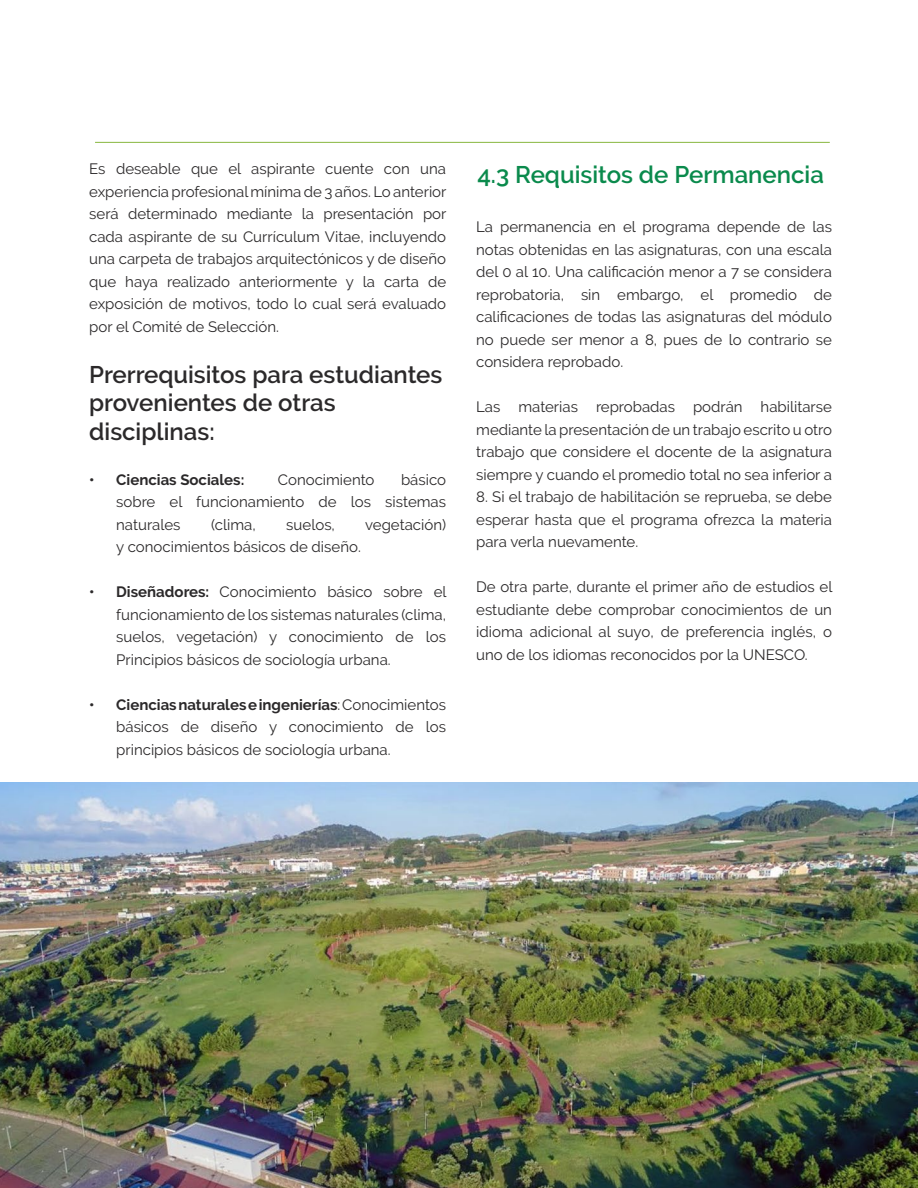
<style>
.page{position:relative;width:918px;height:1188px;background:#fff}
.page>*{position:absolute;margin:0;border:0;box-sizing:border-box;transform-origin:0 0}
.t1{font:600 24px/28.5px "Raleway";color:#2b292a}
.t2{font:600 24px "Raleway";color:#0a8a4c}
.t3{font:15px/22.5px "Raleway";color:#2b292a;text-align:justify}
.t4{font:700 15px "Raleway";color:#2b292a}
.s1{font-weight:700}
</style>
<div class="page">
<hr style="left:95px;top:142px;width:735px;height:1px;background:#87b73f">
<img style="left:0;top:782px;width:918px;height:406px">
<p class="t3" style="left:89px;top:158px;width:359px">Es deseable que el aspirante cuente con una experiencia profesional mínima de 3 años. Lo anterior será determinado mediante la presentación por cada aspirante de su Currículum Vitae, incluyendo una carpeta de trabajos arquitectónicos y de diseño que haya realizado anteriormente y la carta de exposición de motivos, todo lo cual será evaluado por el Comité de Selección.</p>
<p class="t1" style="left:89px;top:360px;width:355px">Prerrequisitos para estudiantes provenientes de otras</p>
<p class="t1" style="left:89px;top:417px;width:127px">disciplinas:</p>
<p class="t4" style="left:89px;top:471px;width:157px">• Ciencias Sociales:</p>
<p class="t3" style="left:278px;top:468px;width:98px">Conocimiento</p>
<p class="t3" style="left:116px;top:468px;width:331px;text-indent:285px">básico sobre el funcionamiento de los sistemas naturales</p>
<p class="t3" style="left:211px;top:513px;width:46px">(clima,</p>
<p class="t3" style="left:286px;top:513px;width:50px">suelos,</p>
<p class="t3" style="left:365px;top:513px;width:82px">vegetación)</p>
<p class="t3" style="left:116px;top:536px;width:246px">y conocimientos básicos de diseño.</p>
<p class="t3" style="left:116px;top:581px;width:332px;text-indent:-27px"><span class="s1">• Diseñadores:</span> Conocimiento básico sobre el funcionamiento de los sistemas naturales (clima, suelos, vegetación) y conocimiento de los Principios básicos de sociología urbana.</p>
<p class="t3" style="left:116px;top:693px;width:331px;text-indent:-27px"><span class="s1">• Ciencias naturales e ingenierías</span>: Conocimientos básicos de diseño y conocimiento de los principios básicos de sociología urbana.</p>
<p class="t2" style="left:477px;top:161px;width:348px">4.3 Requisitos de Permanencia</p>
<p class="t3" style="left:476px;top:216px;width:357px">La permanencia en el programa depende de las notas obtenidas en las asignaturas, con una escala del 0 al 10. Una calificación menor a 7 se considera reprobatoria, sin embargo, el promedio de calificaciones de todas las asignaturas del módulo no puede ser menor a 8, pues de lo contrario se considera reprobado.</p>
<p class="t3" style="left:476px;top:396px;width:357px">Las materias reprobadas podrán habilitarse mediante la presentación de un trabajo escrito u otro trabajo que considere el docente de la asignatura siempre y cuando el promedio total no sea inferior a</p>
<p class="t3" style="left:476px;top:486px;width:357px">8. Si el trabajo de habilitación se reprueba, se debe esperar hasta que el programa ofrezca la materia para verla nuevamente.</p>
<p class="t3" style="left:476px;top:576px;width:358px">De otra parte, durante el primer año de estudios el estudiante debe comprobar conocimientos de un idioma adicional al suyo, de preferencia inglés, o uno de los idiomas reconocidos por la UNESCO.</p>
</div>
